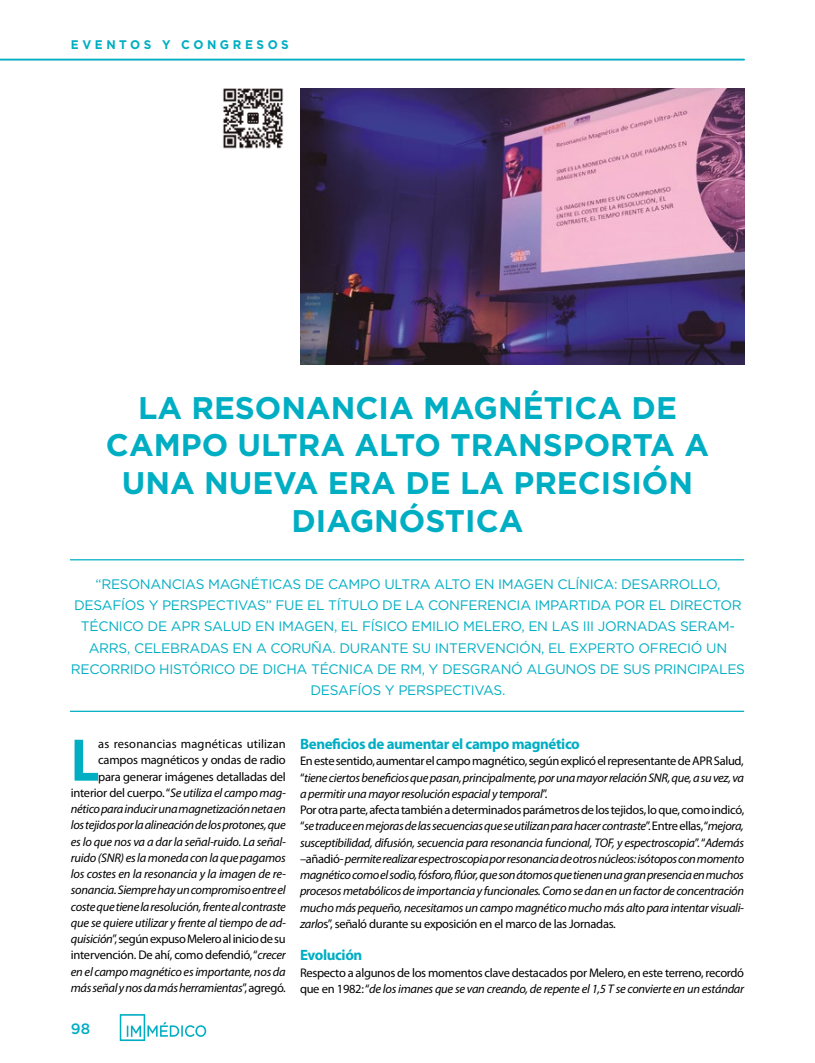
<style>
.page{position:relative;width:815px;height:1063px;background:#fff}
.page>*{position:absolute;margin:0;border:0;box-sizing:border-box;transform-origin:0 0}
.t1{font:700 60.75px "Myriad Pro";color:#00aec3;scale:.92 1}
.t2{font:700 31.25px/37.5px "Gotham";color:#00aec3;text-align:center}
.t3{font:700 15px "Myriad Pro";letter-spacing:-.025em;color:#00aec3}
.t4{font:500 15px "Gotham";color:#00aec3}
.t5{font:13.75px/21.2px "Gotham";letter-spacing:-.02em;color:#00aec3;text-align:center}
.t6{font:italic 12.5px/16.2px "Myriad Pro";letter-spacing:-.025em;color:#000;text-align:right}
.t7{font:12.5px/16.2px "Myriad Pro";letter-spacing:-.025em;color:#000}
.t8{font:700 12.5px "Gotham";letter-spacing:.3em;color:#00aec3;scale:.95 1}
.s1{font-style:normal}
.s2{font-style:italic}
</style>
<div class="page">
<svg style="left:120px;top:1014px;width:86px;height:27px"></svg>
<hr style="left:0;top:59px;width:744px;height:2px;background:#00aec3">
<hr style="left:70px;top:559px;width:674px;height:1px;background:#00aec3">
<hr style="left:70px;top:711px;width:674px;height:1px;background:#00aec3">
<img style="left:300px;top:89px;width:444px;height:276px">
<img style="left:223px;top:88px;width:61px;height:61px">
<p class="t8" style="left:71px;top:37px;width:231px">EVENTOS Y CONGRESOS</p>
<h2 class="t2" style="left:106px;top:388px;width:605px">LA RESONANCIA MAGNÉTICA DE<br>CAMPO ULTRA ALTO TRANSPORTA A<br>UNA NUEVA ERA DE LA PRECISIÓN<br>DIAGNÓSTICA</h2>
<p class="t5" style="left:71px;top:573px;width:676px">“RESONANCIAS MAGNÉTICAS DE CAMPO ULTRA ALTO EN IMAGEN CLÍNICA: DESARROLLO, DESAFÍOS Y PERSPECTIVAS” FUE EL TÍTULO DE LA CONFERENCIA IMPARTIDA POR EL DIRECTOR TÉCNICO DE APR SALUD EN IMAGEN, EL FÍSICO EMILIO MELERO, EN LAS III JORNADAS SERAM-ARRS, CELEBRADAS EN A CORUÑA. DURANTE SU INTERVENCIÓN, EL EXPERTO OFRECIÓ UN RECORRIDO HISTÓRICO DE DICHA TÉCNICA DE RM, Y DESGRANÓ ALGUNOS DE SUS PRINCIPALES DESAFÍOS Y PERSPECTIVAS.</p>
<p class="t6" style="left:71px;top:736px;width:217px"><span class="s1">as resonancias magnéticas utilizan campos magnéticos y ondas de radio<br>para generar imágenes detalladas del interior del cuerpo. “</span>Se utiliza el campo mag&shy;nético para inducir una magnetización neta en los tejidos por la alineación de los protones, que es lo que nos va a dar la señal-ruido. La señal&shy;ruido (SNR) es la moneda con la que pagamos los costes en la resonancia y la imagen de re&shy;sonancia. Siempre hay un compromiso entre el coste que tiene la resolución, frente al contraste que se quiere utilizar y frente al tiempo de ad&shy;quisición<span class="s1">”, según expuso Melero al inicio de su intervención. De ahí, como defendió, “</span>crecer en el campo magnético es importante, nos da más señal y nos da más herramientas<span class="s1">”, agregó.</span></p>
<p class="t3" style="left:300px;top:734px;width:281px">Beneficios de aumentar el campo magnético</p>
<h1 class="t1" style="left:71px;top:721px;width:33px">L</h1>
<p class="t6" style="left:300px;top:753px;width:446px;text-align:left"><span class="s1">En este sentido, aumentar el campo magnético, según explicó el representante de APR Salud, “</span>tiene ciertos beneficios que pasan, principalmente, por una mayor relación SNR, que, a su vez, va a permitir una mayor resolución espacial y temporal<span class="s1">”.<br>Por otra parte, afecta también a determinados parámetros de los tejidos, lo que, como indicó, “</span>se traduce en mejoras de las secuencias que se utilizan para hacer contraste<span class="s1">”. Entre ellas, “</span>mejora, susceptibilidad, difusión, secuencia para resonancia funcional, TOF, y espectroscopia<span class="s1">”. “</span>Además <span class="s1">–añadió-</span> permite realizar espectroscopia por resonancia de otros núcleos: isótopos con momento magnético como el sodio, fósforo, flúor, que son átomos que tienen una gran presencia en muchos procesos metabólicos de importancia y funcionales. Como se dan en un factor de concentración mucho más pequeño, necesitamos un campo magnético mucho más alto para intentar visuali&shy;zarlo<span class="s1">s”, señaló durante su exposición en el marco de las Jornadas.</span></p>
<p class="t3" style="left:300px;top:946px;width:64px">Evolución</p>
<p class="t7" style="left:300px;top:964px;width:446px">Respecto a algunos de los momentos clave destacados por Melero, en este terreno, recordó que en 1982: “<span class="s2">de los imanes que se van creando, de repente el 1,5 T se convierte en un estándar</span></p>
<p class="t4" style="left:71px;top:1018px;width:21px">98</p>
</div>
